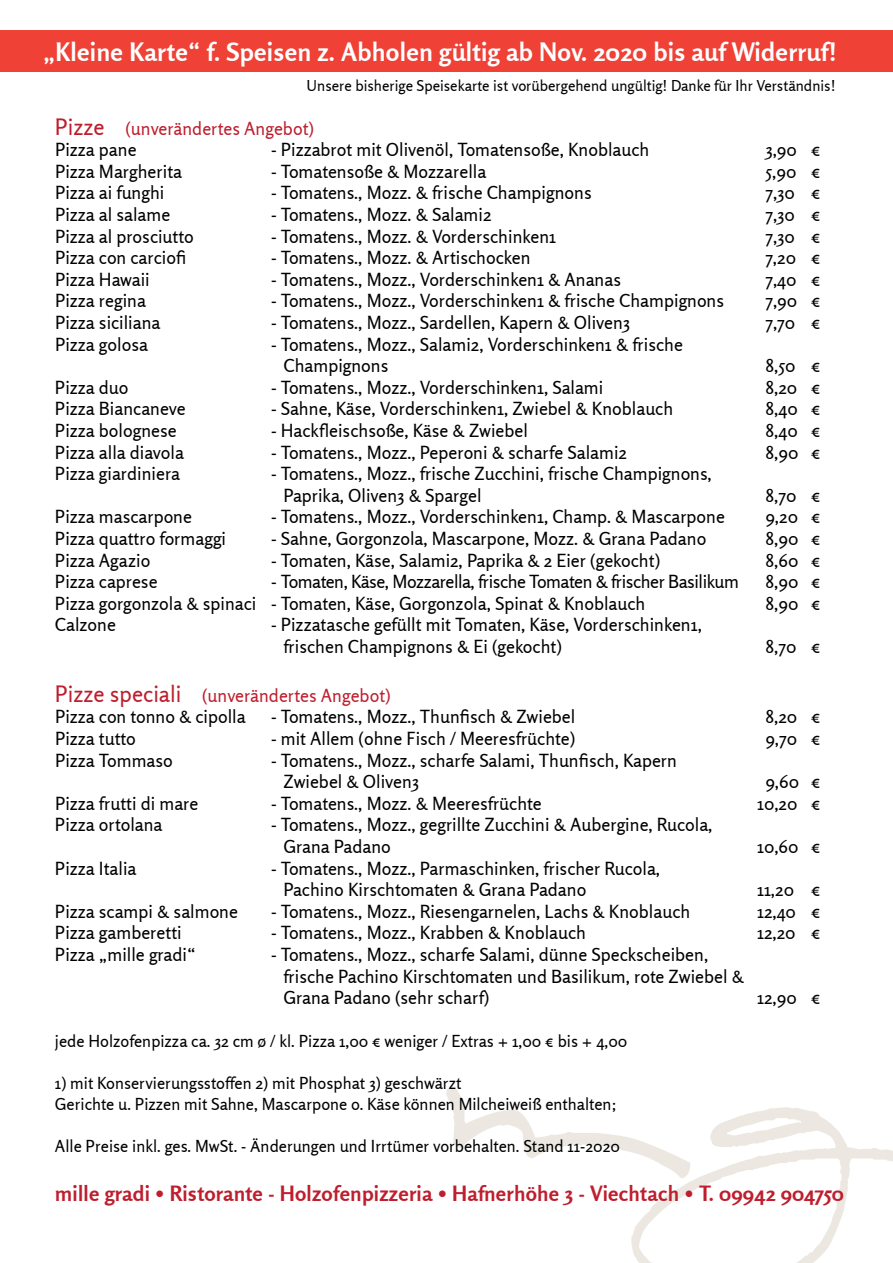
<style>
.page{position:relative;width:893px;height:1263px;background:#fff}
.page>*{position:absolute;margin:0;border:0;box-sizing:border-box;transform-origin:0 0}
.t1{font:700 25.35px "Rosario";letter-spacing:.01em;color:#fff}
.t2{font:700 21px "Rosario";letter-spacing:.01em;color:#be1e2d}
.t3{font:18px/21.6px "Rosario";color:#000}
.t4{font:18px/21.6px "Rosario";color:#be1e2d}
.t5{font:18px "Rosario";letter-spacing:-.025em;color:#000}
.t6{font:16.5px/21px "Rosario";color:#000}
.t7{font:15px "Rosario";color:#000}
.s1{font-size:22.5px}
.s2{color:#000}
</style>
<div class="page">
<svg style="left:446px;top:1085px;width:447px;height:178px"></svg>
<div style="left:0;top:31px;width:893px;height:41px;background:#ef4136"></div>
<h1 class="t1" style="left:43px;top:37px;width:795px">„Kleine Karte“ f. Speisen z. Abholen gültig ab Nov. 2020 bis auf Widerruf!</h1>
<p class="t7" style="left:307px;top:77px;width:531px">Unsere bisherige Speisekarte ist vorübergehend ungültig! Danke für Ihr Verständnis!</p>
<p class="t4" style="left:55px;top:117px;width:261px"><span class="s1">Pizze</span> (unverändertes Angebot)<br><span class="s2">Pizza pane</span></p>
<p class="t3" style="left:271px;top:139px;width:380px">- Pizzabrot mit Olivenöl, Tomatensoße, Knoblauch</p>
<p class="t3" style="left:765px;top:139px;width:57px">3,90 €</p>
<p class="t3" style="left:55px;top:161px;width:129px">Pizza Margherita</p>
<p class="t3" style="left:271px;top:161px;width:217px">- Tomatensoße &amp; Mozzarella</p>
<p class="t3" style="left:765px;top:161px;width:57px">5,90 €</p>
<p class="t3" style="left:55px;top:182px;width:111px">Pizza ai funghi</p>
<p class="t3" style="left:271px;top:182px;width:322px">- Tomatens., Mozz. &amp; frische Champignons</p>
<p class="t3" style="left:765px;top:182px;width:57px">7,30 €</p>
<p class="t3" style="left:55px;top:204px;width:117px">Pizza al salame</p>
<p class="t3" style="left:271px;top:204px;width:222px">- Tomatens., Mozz. &amp; Salami2</p>
<p class="t3" style="left:765px;top:204px;width:57px">7,30 €</p>
<p class="t3" style="left:55px;top:225px;width:140px">Pizza al prosciutto</p>
<p class="t3" style="left:271px;top:225px;width:287px">- Tomatens., Mozz. &amp; Vorderschinken1</p>
<p class="t3" style="left:765px;top:225px;width:57px">7,30 €</p>
<p class="t3" style="left:55px;top:247px;width:133px">Pizza con carciofi</p>
<p class="t3" style="left:271px;top:247px;width:261px">- Tomatens., Mozz. &amp; Artischocken</p>
<p class="t3" style="left:765px;top:247px;width:57px">7,20 €</p>
<p class="t3" style="left:55px;top:269px;width:96px">Pizza Hawaii</p>
<p class="t3" style="left:271px;top:269px;width:352px">- Tomatens., Mozz., Vorderschinken1 &amp; Ananas</p>
<p class="t3" style="left:765px;top:269px;width:57px">7,40 €</p>
<p class="t3" style="left:55px;top:290px;width:92px">Pizza regina</p>
<p class="t3" style="left:271px;top:290px;width:455px">- Tomatens., Mozz., Vorderschinken1 &amp; frische Champignons</p>
<p class="t3" style="left:765px;top:290px;width:57px">7,90 €</p>
<p class="t3" style="left:55px;top:312px;width:107px">Pizza siciliana</p>
<p class="t3" style="left:271px;top:312px;width:361px">- Tomatens., Mozz., Sardellen, Kapern &amp; Oliven3</p>
<p class="t3" style="left:765px;top:312px;width:57px">7,70 €</p>
<p class="t3" style="left:55px;top:333px;width:94px">Pizza golosa</p>
<p class="t3" style="left:283px;top:333px;width:401px;text-indent:-12px">- Tomatens., Mozz., Salami2, Vorderschinken1 &amp; frische<br>Champignons</p>
<p class="t3" style="left:765px;top:355px;width:57px">8,50 €</p>
<p class="t3" style="left:55px;top:377px;width:75px">Pizza duo</p>
<p class="t3" style="left:271px;top:377px;width:334px">- Tomatens., Mozz., Vorderschinken1, Salami</p>
<p class="t3" style="left:765px;top:377px;width:57px">8,20 €</p>
<p class="t3" style="left:55px;top:398px;width:132px">Pizza Biancaneve</p>
<p class="t3" style="left:271px;top:398px;width:404px">- Sahne, Käse, Vorderschinken1, Zwiebel &amp; Knoblauch</p>
<p class="t3" style="left:765px;top:398px;width:57px">8,40 €</p>
<p class="t3" style="left:55px;top:420px;width:123px">Pizza bolognese</p>
<p class="t3" style="left:271px;top:420px;width:258px">- Hackfleischsoße, Käse &amp; Zwiebel</p>
<p class="t3" style="left:765px;top:420px;width:57px">8,40 €</p>
<p class="t3" style="left:55px;top:441px;width:130px">Pizza alla diavola</p>
<p class="t3" style="left:271px;top:441px;width:357px">- Tomatens., Mozz., Peperoni &amp; scharfe Salami2</p>
<p class="t3" style="left:765px;top:441px;width:57px">8,90 €</p>
<p class="t3" style="left:55px;top:463px;width:126px">Pizza giardiniera</p>
<p class="t3" style="left:283px;top:463px;width:430px;text-indent:-12px">- Tomatens., Mozz., frische Zucchini, frische Champignons,<br>Paprika, Oliven3 &amp; Spargel</p>
<p class="t3" style="left:765px;top:485px;width:57px">8,70 €</p>
<p class="t3" style="left:55px;top:506px;width:139px">Pizza mascarpone</p>
<p class="t3" style="left:271px;top:506px;width:455px">- Tomatens., Mozz., Vorderschinken1, Champ. &amp; Mascarpone</p>
<p class="t3" style="left:765px;top:506px;width:57px">9,20 €</p>
<p class="t3" style="left:55px;top:528px;width:173px">Pizza quattro formaggi</p>
<p class="t3" style="left:271px;top:528px;width:437px">- Sahne, Gorgonzola, Mascarpone, Mozz. &amp; Grana Padano</p>
<p class="t3" style="left:765px;top:528px;width:57px">8,90 €</p>
<p class="t3" style="left:55px;top:549px;width:97px">Pizza Agazio</p>
<p class="t3" style="left:271px;top:549px;width:391px">- Tomaten, Käse, Salami2, Paprika &amp; 2 Eier (gekocht)</p>
<p class="t3" style="left:765px;top:549px;width:57px">8,60 €</p>
<p class="t3" style="left:55px;top:571px;width:104px">Pizza caprese</p>
<p class="t5" style="left:271px;top:571px;width:470px">- Tomaten, Käse, Mozzarella, frische Tomaten &amp; frischer Basilikum</p>
<p class="t3" style="left:765px;top:571px;width:57px">8,90 €</p>
<p class="t3" style="left:55px;top:593px;width:592px">Pizza gorgonzola &amp; spinaci - Tomaten, Käse, Gorgonzola, Spinat &amp; Knoblauch</p>
<p class="t3" style="left:765px;top:593px;width:57px">8,90 €</p>
<p class="t3" style="left:55px;top:614px;width:62px">Calzone</p>
<p class="t3" style="left:283px;top:614px;width:420px;text-indent:-12px">- Pizzatasche gefüllt mit Tomaten, Käse, Vorderschinken1, frischen Champignons &amp; Ei (gekocht)</p>
<p class="t3" style="left:765px;top:636px;width:57px">8,70 €</p>
<p class="t4" style="left:55px;top:684px;width:337px"><span class="s1">Pizze speciali</span> (unverändertes Angebot)<br><span class="s2">Pizza con tonno &amp; cipolla</span></p>
<p class="t3" style="left:271px;top:706px;width:306px">- Tomatens., Mozz., Thunfisch &amp; Zwiebel</p>
<p class="t3" style="left:765px;top:706px;width:57px">8,20 €</p>
<p class="t3" style="left:55px;top:728px;width:82px">Pizza tutto</p>
<p class="t3" style="left:271px;top:728px;width:306px">- mit Allem (ohne Fisch / Meeresfrüchte)</p>
<p class="t3" style="left:765px;top:728px;width:57px">9,70 €</p>
<p class="t3" style="left:55px;top:749px;width:119px">Pizza Tommaso</p>
<p class="t3" style="left:283px;top:749px;width:395px;text-indent:-12px">- Tomatens., Mozz., scharfe Salami, Thunfisch, Kapern<br>Zwiebel &amp; Oliven3</p>
<p class="t3" style="left:765px;top:771px;width:57px">9,60 €</p>
<p class="t3" style="left:55px;top:792px;width:145px">Pizza frutti di mare</p>
<p class="t3" style="left:271px;top:792px;width:272px">- Tomatens., Mozz. &amp; Meeresfrüchte</p>
<p class="t3" style="left:757px;top:792px;width:65px">10,20 €</p>
<p class="t3" style="left:55px;top:814px;width:109px">Pizza ortolana</p>
<p class="t3" style="left:283px;top:814px;width:431px;text-indent:-12px">- Tomatens., Mozz., gegrillte Zucchini &amp; Aubergine, Rucola,<br>Grana Padano</p>
<p class="t3" style="left:757px;top:836px;width:65px">10,60 €</p>
<p class="t3" style="left:55px;top:857px;width:83px">Pizza Italia</p>
<p class="t3" style="left:283px;top:857px;width:378px;text-indent:-12px">- Tomatens., Mozz., Parmaschinken, frischer Rucola,<br>Pachino Kirschtomaten &amp; Grana Padano</p>
<p class="t3" style="left:757px;top:879px;width:65px">11,20 €</p>
<p class="t3" style="left:55px;top:900px;width:184px">Pizza scampi &amp; salmone</p>
<p class="t3" style="left:271px;top:900px;width:421px">- Tomatens., Mozz., Riesengarnelen, Lachs &amp; Knoblauch</p>
<p class="t3" style="left:757px;top:900px;width:65px">12,40 €</p>
<p class="t3" style="left:55px;top:922px;width:128px">Pizza gamberetti</p>
<p class="t3" style="left:271px;top:922px;width:316px">- Tomatens., Mozz., Krabben &amp; Knoblauch</p>
<p class="t3" style="left:757px;top:922px;width:65px">12,20 €</p>
<p class="t3" style="left:55px;top:944px;width:142px">Pizza „mille gradi“</p>
<p class="t3" style="left:283px;top:944px;width:462px;text-indent:-12px">- Tomatens., Mozz., scharfe Salami, dünne Speckscheiben, frische Pachino Kirschtomaten und Basilikum, rote Zwiebel &amp;<br>Grana Padano (sehr scharf)</p>
<p class="t3" style="left:757px;top:987px;width:65px">12,90 €</p>
<p class="t6" style="left:55px;top:1030px;width:574px">jede Holzofenpizza ca. 32 cm ø / kl. Pizza 1,00 € weniger / Extras + 1,00 € bis + 4,00</p>
<p class="t6" style="left:55px;top:1072px;width:564px">1) mit Konservierungsstoffen 2) mit Phosphat 3) geschwärzt<br>Gerichte u. Pizzen mit Sahne, Mascarpone o. Käse können Milcheiweiß enthalten;</p>
<p class="t6" style="left:55px;top:1135px;width:566px">Alle Preise inkl. ges. MwSt. - Änderungen und Irrtümer vorbehalten. Stand 11-2020</p>
<p class="t2" style="left:55px;top:1181px;width:790px">mille gradi • Ristorante - Holzofenpizzeria • Hafnerhöhe 3 - Viechtach • T. 09942 904750</p>
</div>
